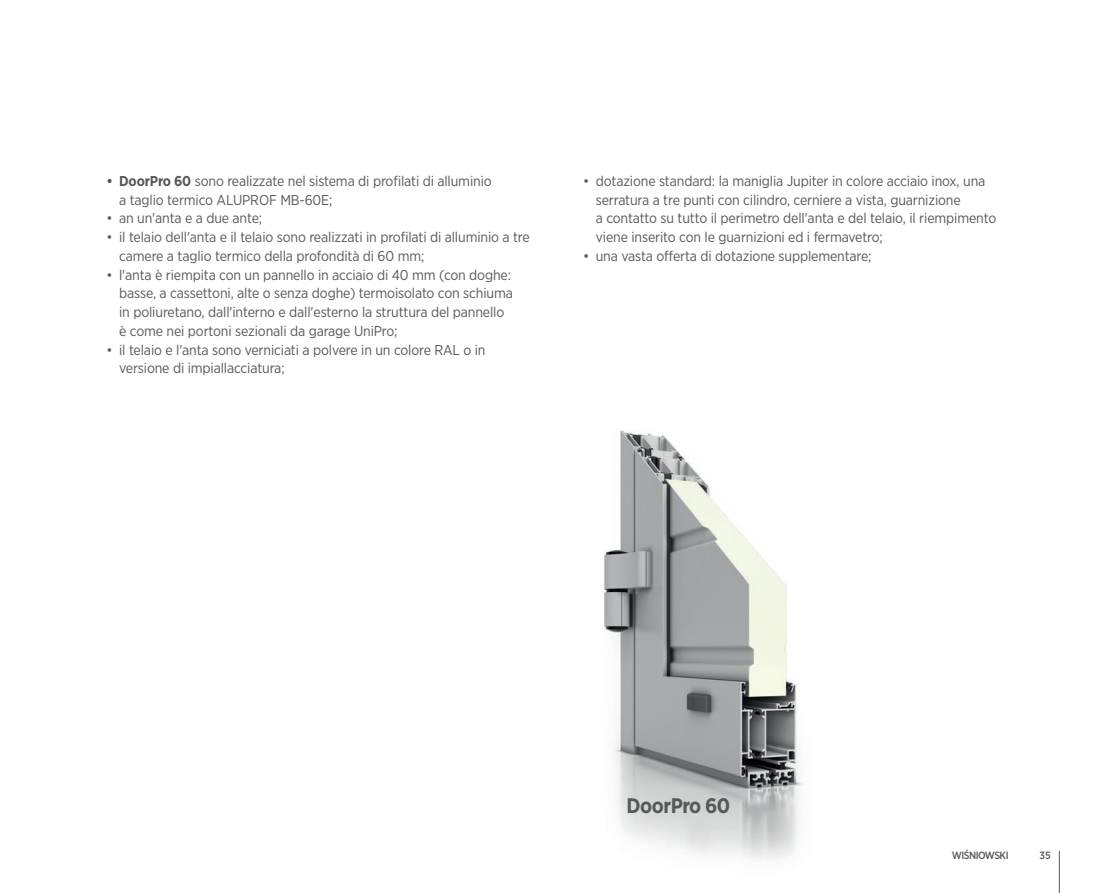
<style>
.page{position:relative;width:1115px;height:893px;background:#fff}
.page>*{position:absolute;margin:0;border:0;box-sizing:border-box;transform-origin:0 0}
.t1{font:700 21px "Gotham Narrow";letter-spacing:-.025em;color:#57585a}
.t2{font:14.25px/18.8px "Gotham Narrow";letter-spacing:-.01em;color:#57585a}
.t3{font:500 10.5px "Gotham Narrow";letter-spacing:-.05em;color:#57585a}
.s1{font-weight:700}
</style>
<div class="page">
<img style="left:603px;top:430px;width:200px;height:430px">
<hr style="left:1058px;top:851px;width:1px;height:42px;background:#57585a">
<p class="t2" style="left:119px;top:171px;width:374px;text-indent:-13px"><span class="s1">• DoorPro 60</span> sono realizzate nel sistema di profilati di alluminio a taglio termico ALUPROF MB-60E;</p>
<p class="t2" style="left:106px;top:209px;width:157px">• an un'anta e a due ante;</p>
<p class="t2" style="left:119px;top:227px;width:412px;text-indent:-13px">• il telaio dell'anta e il telaio sono realizzati in profilati di alluminio a tre camere a taglio termico della profondità di 60 mm;</p>
<p class="t2" style="left:119px;top:265px;width:395px;text-indent:-13px">• l'anta è riempita con un pannello in acciaio di 40 mm (con doghe: basse, a cassettoni, alte o senza doghe) termoisolato con schiuma in poliuretano, dall'interno e dall'esterno la struttura del pannello è come nei portoni sezionali da garage UniPro;</p>
<p class="t2" style="left:119px;top:340px;width:368px;text-indent:-13px">• il telaio e l'anta sono verniciati a polvere in un colore RAL o in versione di impiallacciatura;</p>
<p class="t2" style="left:595px;top:171px;width:402px;text-indent:-13px">• dotazione standard: la maniglia Jupiter in colore acciaio inox, una serratura a tre punti con cilindro, cerniere a vista, guarnizione<br>a contatto su tutto il perimetro dell'anta e del telaio, il riempimento viene inserito con le guarnizioni ed i fermavetro;</p>
<p class="t2" style="left:583px;top:246px;width:290px">• una vasta offerta di dotazione supplementare;</p>
<h1 class="t1" style="left:626px;top:792px;width:105px">DoorPro 60</h1>
<p class="t3" style="left:951px;top:848px;width:58px">WIŚNIOWSKI</p>
<p class="t3" style="left:1039px;top:848px;width:13px">35</p>
</div>
